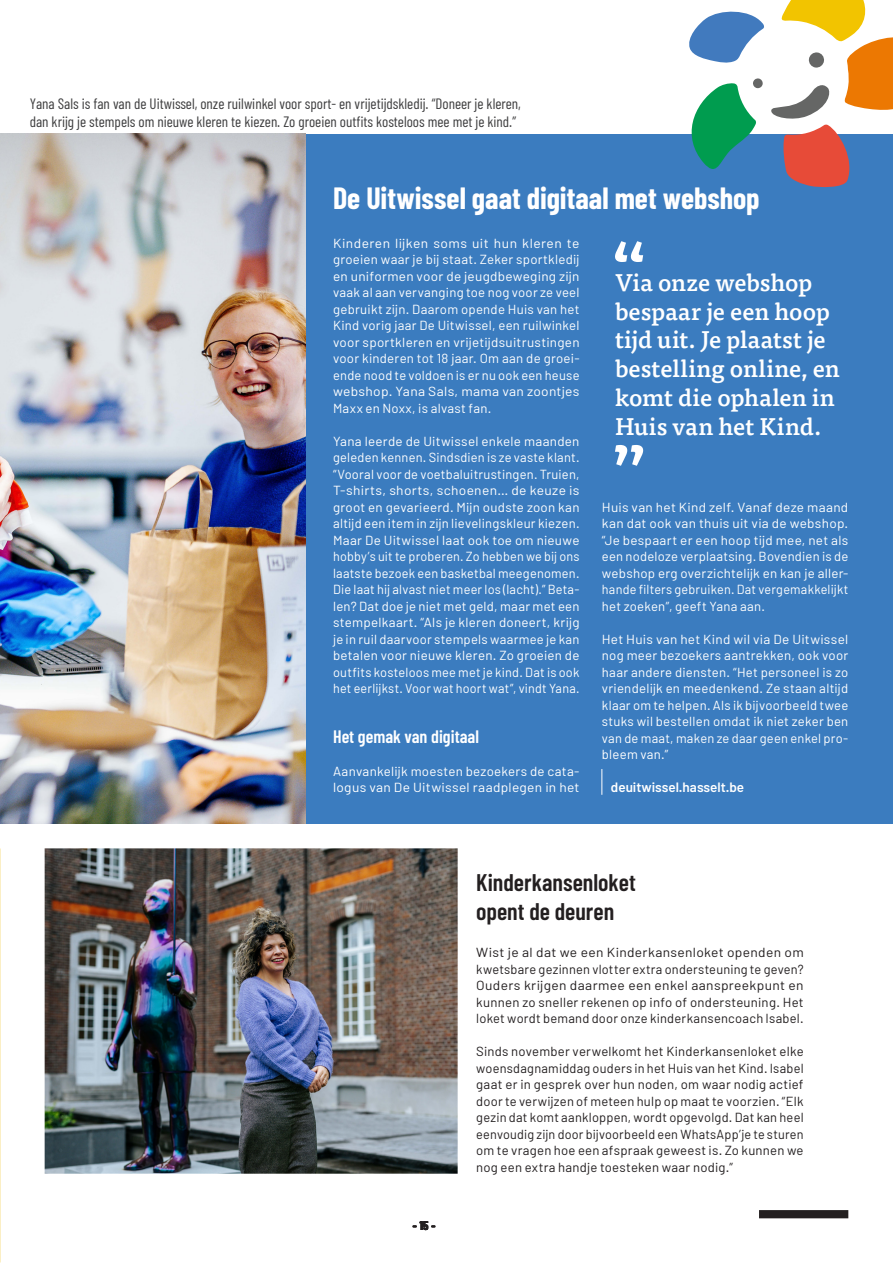
<style>
.page{position:relative;width:893px;height:1263px;background:#fff}
.page>*{position:absolute;margin:0;border:0;box-sizing:border-box;transform-origin:0 0}
.Titel_-_niveau_3_-_20pt{font:700 30px "Barlow Condensed";color:#fff}
.Quote_Klein{font:500 24px/28.8px "Tisa Pro";letter-spacing:-.005em;color:#fff}
.Titel_-_niveau_4_-_16pt{font:600 24px/28.8px "Barlow Condensed";color:#231f20}
.Tussentitel{font:600 18px "Barlow Condensed";color:#fff}
.Bijschrift{font:15px/18px "Barlow Condensed";color:#3e3e3f}
.Infotekst__wit{font:600 13.5px "Barlow";color:#fff}
.Brood_uitgelijnd{font:13.2px/16.5px "Barlow";letter-spacing:.02em;color:#fff;text-align:justify}
.Brood_uitgelijnd-2{font:13.2px/16.5px "Barlow";letter-spacing:.02em;color:#fff;text-align:justify;scale:1.05 1}
.Brood_uitgelijnd-3{font:13.2px/16.5px "Barlow";letter-spacing:.02em;color:#231f20;text-align:justify}
.Brood_uitgelijnd-4{font:13.2px/16.5px "Barlow";letter-spacing:.02em;color:#231f20;text-align:justify;scale:1.05 1}
.Paginanummers{font:700 12px "Barlow Condensed";color:#231f20}
</style>
<div class="page">
<img style="left:45px;top:848px;width:413px;height:326px">
<div style="left:305px;top:134px;width:588px;height:690px;background:#3b7cbf"></div>
<div style="left:759px;top:1210px;width:89px;height:8px;background:#231f20"></div>
<div style="left:753px;top:78px;width:10px;height:10px;background:#656665;border-radius:50%"></div>
<svg style="left:689px;top:11px;width:75px;height:52px"></svg>
<svg style="left:771px;top:0;width:122px;height:187px"></svg>
<svg style="left:691px;top:83px;width:65px;height:86px"></svg>
<svg style="left:601px;top:769px;width:1px;height:26px"></svg>
<svg style="left:615px;top:241px;width:28px;height:21px"></svg>
<svg style="left:615px;top:445px;width:29px;height:21px"></svg>
<img style="left:0;top:134px;width:305px;height:690px">
<p class="Bijschrift" style="left:30px;top:94px;width:492px">Yana Sals is fan van de Uitwissel, onze ruilwinkel voor sport- en vrijetijdskledij. “Doneer je kleren, dan krijg je stempels om nieuwe kleren te kiezen. Zo groeien outfits kosteloos mee met je kind.”</p>
<p class="Titel_-_niveau_3_-_20pt" style="left:333px;top:179px;width:428px">De Uitwissel gaat digitaal met webshop</p>
<p class="Brood_uitgelijnd-2" style="left:333px;top:234px;width:236px">Kinderen lijken soms uit hun kleren te groeien waar je bij staat. Zeker sportkledij en uniformen voor de jeugdbeweging zijn vaak al aan vervanging toe nog voor ze veel gebruikt zijn. Daarom opende Huis van het Kind vorig jaar De Uitwissel, een ruilwinkel voor sportkleren en vrijetijdsuitrustingen voor kinderen tot 18 jaar. Om aan de groei&shy;ende nood te voldoen is er nu ook een heuse webshop. Yana Sals, mama van zoontjes Maxx en Noxx, is alvast fan.</p>
<p class="Brood_uitgelijnd" style="left:333px;top:432px;width:248px">Yana leerde de Uitwissel enkele maanden geleden kennen. Sindsdien is ze vaste klant. “Vooral voor de voetbaluitrustingen. Truien, T-shirts, shorts, schoenen… de keuze is groot en gevarieerd. Mijn oudste zoon kan altijd een item in zijn lievelingskleur kiezen.<br>Maar De Uitwissel laat ook toe om nieuwe hobby’s uit te proberen. Zo hebben we bij ons laatste bezoek een basketbal meegenomen.<br>Die laat hij alvast niet meer los (lacht).” Beta&shy;len? Dat doe je niet met geld, maar met een stempelkaart. “Als je kleren doneert, krijg je in ruil daarvoor stempels waarmee je kan betalen voor nieuwe kleren. Zo groeien de outfits kosteloos mee met je kind. Dat is ook het eerlijkst. Voor wat hoort wat”, vindt Yana.</p>
<p class="Tussentitel" style="left:333px;top:725px;width:147px">Het gemak van digitaal</p>
<p class="Brood_uitgelijnd" style="left:333px;top:762px;width:248px">Aanvankelijk moesten bezoekers de cata&shy;logus van De Uitwissel raadplegen in het</p>
<p class="Quote_Klein" style="left:615px;top:267px;width:226px">Via onze webshop bespaar je een hoop tijd uit. Je plaatst je bestelling online, en komt die ophalen in<br>Huis van het Kind.</p>
<p class="Brood_uitgelijnd" style="left:602px;top:498px;width:248px">Huis van het Kind zelf. Vanaf deze maand kan dat ook van thuis uit via de webshop. “Je bespaart er een hoop tijd mee, net als een nodeloze verplaatsing. Bovendien is de webshop erg overzichtelijk en kan je aller&shy;hande filters gebruiken. Dat vergemakkelijkt het zoeken”, geeft Yana aan.</p>
<p class="Brood_uitgelijnd" style="left:602px;top:630px;width:248px">Het Huis van het Kind wil via De Uitwissel nog meer bezoekers aantrekken, ook voor haar andere diensten. “Het personeel is zo vriendelijk en meedenkend. Ze staan altijd klaar om te helpen. Als ik bijvoorbeeld twee stuks wil bestellen omdat ik niet zeker ben van de maat, maken ze daar geen enkel pro&shy;bleem van.”</p>
<p class="Infotekst__wit" style="left:611px;top:779px;width:135px">deuitwissel.hasselt.be</p>
<p class="Paginanummers" style="left:413px;top:1218px;width:24px">- 15 -</p>
<p class="Titel_-_niveau_4_-_16pt" style="left:476px;top:867px;width:161px">Kinderkansenloket opent de deuren</p>
<p class="Brood_uitgelijnd-4" style="left:476px;top:944px;width:313px">Wist je al dat we een Kinderkansenloket openden om kwetsbare gezinnen vlotter extra ondersteuning te geven?<br>Ouders krijgen daarmee een enkel aanspreekpunt en kunnen zo sneller rekenen op info of ondersteuning. Het loket wordt bemand door onze kinderkansencoach Isabel.</p>
<p class="Brood_uitgelijnd-3" style="left:476px;top:1043px;width:329px">Sinds november verwelkomt het Kinderkansenloket elke woensdagnamiddag ouders in het Huis van het Kind. Isabel gaat er in gesprek over hun noden, om waar nodig actief door te verwijzen of meteen hulp op maat te voorzien. “Elk gezin dat komt aankloppen, wordt opgevolgd. Dat kan heel eenvoudig zijn door bijvoorbeeld een WhatsApp’je te sturen om te vragen hoe een afspraak geweest is. Zo kunnen we nog een extra handje toesteken waar nodig.”</p>
</div>
